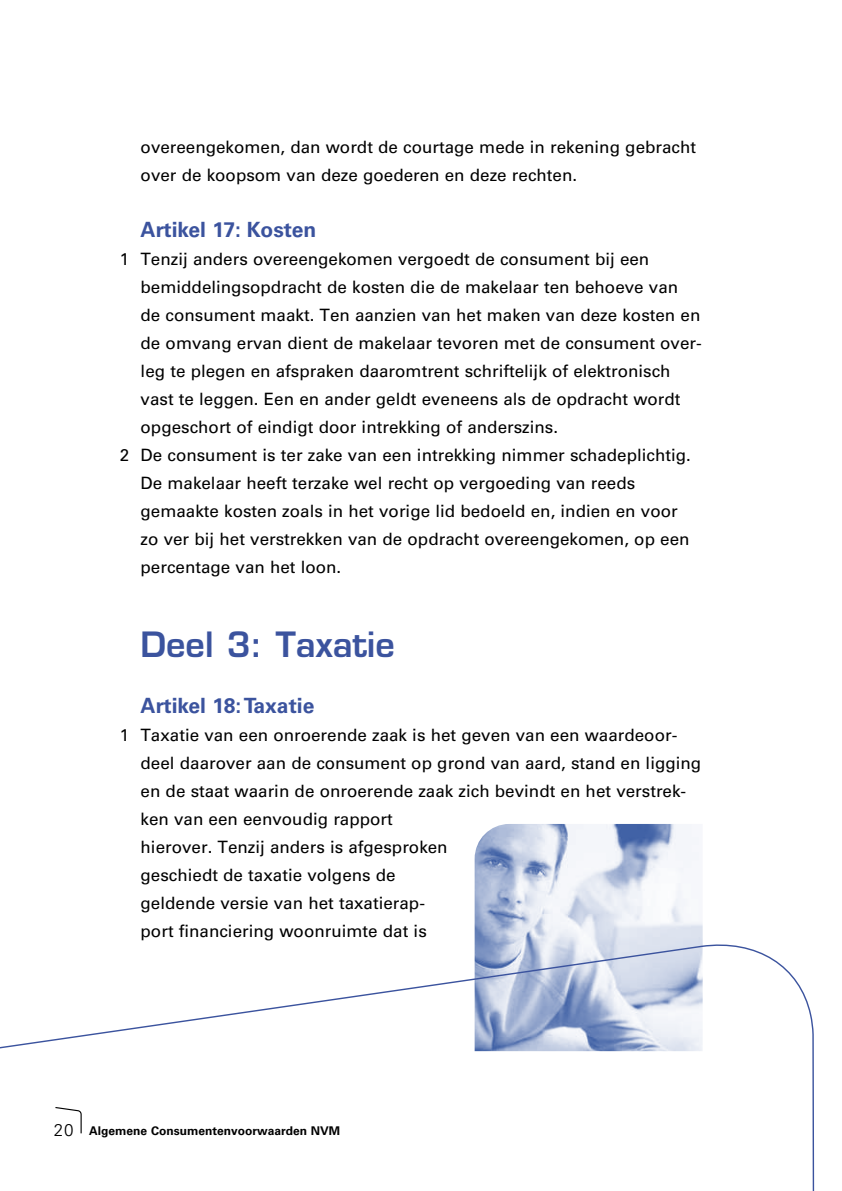
<style>
.page{position:relative;width:842px;height:1191px;background:#fff}
.page>*{position:absolute;margin:0;border:0;box-sizing:border-box;transform-origin:0 0}
.t1{font:600 34px "Eurostile";color:#3b539e}
.t2{font:700 21px "Univers";color:#3b539e}
.t3{font:17px/28px "Univers";color:#000}
.t4{font:700 12px "Univers";color:#000}
.s1{font-weight:300;font-size:17px}
</style>
<div class="page">
<svg style="left:474px;top:824px;width:229px;height:120px"></svg>
<svg style="left:0;top:944px;width:815px;height:247px"></svg>
<svg style="left:55px;top:1107px;width:42px;height:26px"></svg>
<p class="t3" style="left:141px;top:133px;width:557px">overeengekomen, dan wordt de courtage mede in rekening gebracht over de koopsom van deze goederen en deze rechten.</p>
<p class="t2" style="left:141px;top:217px;width:177px">Artikel 17: Kosten</p>
<p class="t3" style="left:120px;top:245px;width:531px">1 Tenzij anders overeengekomen vergoedt de consument bij een</p>
<p class="t3" style="left:141px;top:273px;width:539px">bemiddelingsopdracht de kosten die de makelaar ten behoeve van</p>
<p class="t3" style="left:141px;top:301px;width:561px">de consument maakt. Ten aanzien van het maken van deze kosten en</p>
<p class="t3" style="left:141px;top:329px;width:563px">de omvang ervan dient de makelaar tevoren met de consument over-</p>
<p class="t3" style="left:141px;top:357px;width:531px">leg te plegen en afspraken daaromtrent schriftelijk of elektronisch</p>
<p class="t3" style="left:141px;top:385px;width:541px">vast te leggen. Een en ander geldt eveneens als de opdracht wordt</p>
<p class="t3" style="left:141px;top:413px;width:419px">opgeschort of eindigt door intrekking of anderszins.</p>
<p class="t3" style="left:120px;top:441px;width:573px">2 De consument is ter zake van een intrekking nimmer schadeplichtig.</p>
<p class="t3" style="left:141px;top:469px;width:496px">De makelaar heeft terzake wel recht op vergoeding van reeds</p>
<p class="t3" style="left:141px;top:497px;width:539px">gemaakte kosten zoals in het vorige lid bedoeld en, indien en voor</p>
<p class="t3" style="left:141px;top:525px;width:550px">zo ver bij het verstrekken van de opdracht overeengekomen, op een</p>
<p class="t3" style="left:141px;top:553px;width:202px">percentage van het loon.</p>
<h1 class="t1" style="left:141px;top:623px;width:256px">Deel 3: Taxatie</h1>
<p class="t2" style="left:141px;top:693px;width:175px">Artikel 18: Taxatie</p>
<p class="t3" style="left:141px;top:721px;width:562px;text-indent:-21px">1 Taxatie van een onroerende zaak is het geven van een waardeoor&shy;deel daarover aan de consument op grond van aard, stand en ligging en de staat waarin de onroerende zaak zich bevindt en het verstrek&shy;ken van een eenvoudig rapport<br>hierover. Tenzij anders is afgesproken<br>geschiedt de taxatie volgens de<br>geldende versie van het taxatierap-<br>port financiering woonruimte dat is</p>
<p class="t4" style="left:54px;top:1123px;width:288px"><span class="s1">20</span> Algemene Consumentenvoorwaarden NVM</p>
</div>
